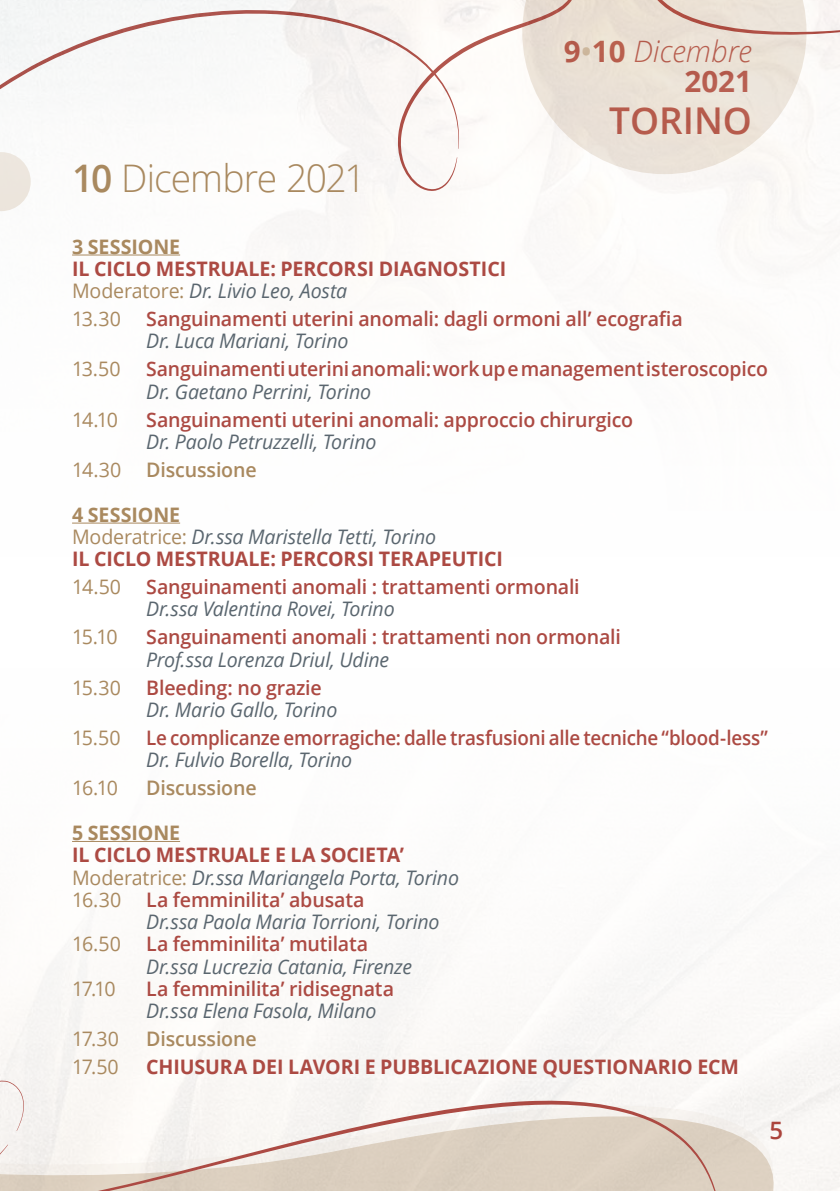
<style>
.page{position:relative;width:840px;height:1191px;background:#fff}
.page>*{position:absolute;margin:0;border:0;box-sizing:border-box;transform-origin:0 0}
.t1{font:300 38px "Open Sans";letter-spacing:-.03em;color:#a9895f}
.t2{font:600 37px "Open Sans";color:#b4564a}
.t3{font:italic 300 29.6px/30px "Open Sans";color:#b4564a;text-align:right}
.t4{font:600 24px "Open Sans";color:#ab443c}
.t5{font:italic 20px/22.2px "Open Sans";letter-spacing:-.01em;color:#5a666f}
.t6{font:600 20px "Open Sans";letter-spacing:-.01em;color:#ac4a43}
.t7{font:700 20px/22.2px "Open Sans";letter-spacing:-.005em;color:#ac4a43}
.t8{font:600 20px "Open Sans";letter-spacing:-.01em;color:#ac4a43;scale:.94 1}
.t9{font:20px "Open Sans";letter-spacing:-.06em;color:#a9895f}
.t10{font:600 20px "Open Sans";letter-spacing:-.01em;color:#a9895f}
.t11{font:700 20px "Open Sans";color:#a9895f}
.s1{font-weight:600}
.s2{font-weight:700;font-style:normal}
.s3{font-weight:600;font-style:normal;color:#cdbaa2}
.s4{font-weight:400;color:#a9895f}
.s5{font-weight:400;font-style:italic;color:#5a666f}
.s6{font-style:normal;color:#a9895f}
.s7{font-weight:600;font-style:normal;color:#a9895f}
.s8{color:#a9895f}
.s9{font-weight:700;font-style:normal;color:#ac4a43}
.s10{font-weight:600;font-style:normal;color:#ac4a43}
</style>
<div class="page">
<img style="left:0;top:0;width:839px;height:1191px">
<svg style="left:721px;top:1098px;width:75px;height:93px;fill:#f4f2f0"></svg>
<svg style="left:0;top:1030px;width:8px;height:50px"></svg>
<svg style="left:0;top:1080px;width:721px;height:111px"></svg>
<hr style="left:72px;top:254px;width:108px;height:1px;background:#a9895f">
<hr style="left:72px;top:522px;width:108px;height:1px;background:#a9895f">
<hr style="left:72px;top:841px;width:108px;height:1px;background:#a9895f">
<svg style="left:0;top:152px;width:31px;height:59px"></svg>
<h1 class="t1" style="left:72px;top:152px;width:295px"><span class="s1">10</span> Dicembre 2021</h1>
<h3 class="t3" style="left:563px;top:35px;width:189px"><span class="s2">9</span><span class="s3">•</span><span class="s2">10</span> Dicembre<br><span class="s2">2021</span></h3>
<h2 class="t2" style="left:608px;top:95px;width:144px">TORINO</h2>
<p class="t11" style="left:72px;top:232px;width:109px">3 SESSIONE</p>
<p class="t7" style="left:72px;top:257px;width:435px">IL CICLO MESTRUALE: PERCORSI DIAGNOSTICI<br><span class="s4">Moderatore:</span> <span class="s5">Dr. Livio Leo, Aosta</span></p>
<p class="t9" style="left:72px;top:305px;width:50px">13.30</p>
<p class="t6" style="left:146px;top:305px;width:538px">Sanguinamenti uterini anomali: dagli ormoni all’ ecografia</p>
<p class="t5" style="left:146px;top:329px;width:204px">Dr. Luca Mariani, Torino</p>
<p class="t9" style="left:72px;top:355px;width:50px">13.50</p>
<p class="t6" style="left:146px;top:355px;width:623px">Sanguinamenti uterini anomali: work up e management isteroscopico</p>
<p class="t5" style="left:146px;top:380px;width:226px">Dr. Gaetano Perrini, Torino</p>
<p class="t9" style="left:72px;top:406px;width:48px">14.10</p>
<p class="t6" style="left:146px;top:406px;width:488px">Sanguinamenti uterini anomali: approccio chirurgico</p>
<p class="t5" style="left:72px;top:427px;width:306px;line-height:28px;text-indent:74px">Dr. Paolo Petruzzelli, Torino<br><span class="s6">14.30</span> <span class="s7">Discussione</span></p>
<p class="t7" style="left:72px;top:503px;width:432px"><span class="s8">4 SESSIONE<br></span><span class="s4">Moderatrice:</span> <span class="s5">Dr.ssa Maristella Tetti, Torino<br></span>IL CICLO MESTRUALE: PERCORSI TERAPEUTICI</p>
<p class="t9" style="left:72px;top:573px;width:51px">14.50</p>
<p class="t6" style="left:146px;top:573px;width:435px">Sanguinamenti anomali : trattamenti ormonali</p>
<p class="t5" style="left:146px;top:597px;width:250px">Dr.ssa Valentina Rovei, Torino</p>
<p class="t9" style="left:72px;top:623px;width:47px">15.10</p>
<p class="t6" style="left:146px;top:623px;width:476px">Sanguinamenti anomali : trattamenti non ormonali</p>
<p class="t5" style="left:146px;top:648px;width:244px">Prof.ssa Lorenza Driul, Udine</p>
<p class="t9" style="left:72px;top:673px;width:50px">15.30</p>
<p class="t6" style="left:146px;top:673px;width:177px">Bleeding: no grazie</p>
<p class="t5" style="left:146px;top:698px;width:193px">Dr. Mario Gallo, Torino</p>
<p class="t9" style="left:72px;top:724px;width:50px">15.50</p>
<p class="t8" style="left:146px;top:724px;width:662px">Le complicanze emorragiche: dalle trasfusioni alle tecniche “blood-less”</p>
<p class="t5" style="left:146px;top:748px;width:207px">Dr. Fulvio Borella, Torino</p>
<p class="t9" style="left:72px;top:774px;width:47px">16.10</p>
<p class="t10" style="left:146px;top:774px;width:112px">Discussione</p>
<p class="t11" style="left:72px;top:818px;width:109px">5 SESSIONE</p>
<p class="t5" style="left:72px;top:843px;width:388px"><span class="s9">IL CICLO MESTRUALE E LA SOCIETA’<br></span><span class="s6">Moderatrice:</span> Dr.ssa Mariangela Porta, Torino<br><span class="s6">16.30</span> <span class="s10">La femminilita’ abusata</span></p>
<p class="t5" style="left:146px;top:910px;width:295px">Dr.ssa Paola Maria Torrioni, Torino</p>
<p class="t9" style="left:72px;top:930px;width:50px">16.50</p>
<p class="t6" style="left:146px;top:930px;width:223px">La femminilita’ mutilata</p>
<p class="t5" style="left:146px;top:955px;width:267px">Dr.ssa Lucrezia Catania, Firenze</p>
<p class="t9" style="left:72px;top:975px;width:45px">17.10</p>
<p class="t6" style="left:146px;top:975px;width:249px">La femminilita’ ridisegnata</p>
<p class="t5" style="left:146px;top:999px;width:232px">Dr.ssa Elena Fasola, Milano</p>
<p class="t9" style="left:72px;top:1025px;width:48px">17.30</p>
<p class="t10" style="left:146px;top:1025px;width:112px">Discussione</p>
<p class="t9" style="left:72px;top:1053px;width:48px">17.50</p>
<p class="t7" style="left:146px;top:1055px;width:594px">CHIUSURA DEI LAVORI E PUBBLICAZIONE QUESTIONARIO ECM</p>
<p class="t4" style="left:769px;top:1113px;width:15px">5</p>
</div>
